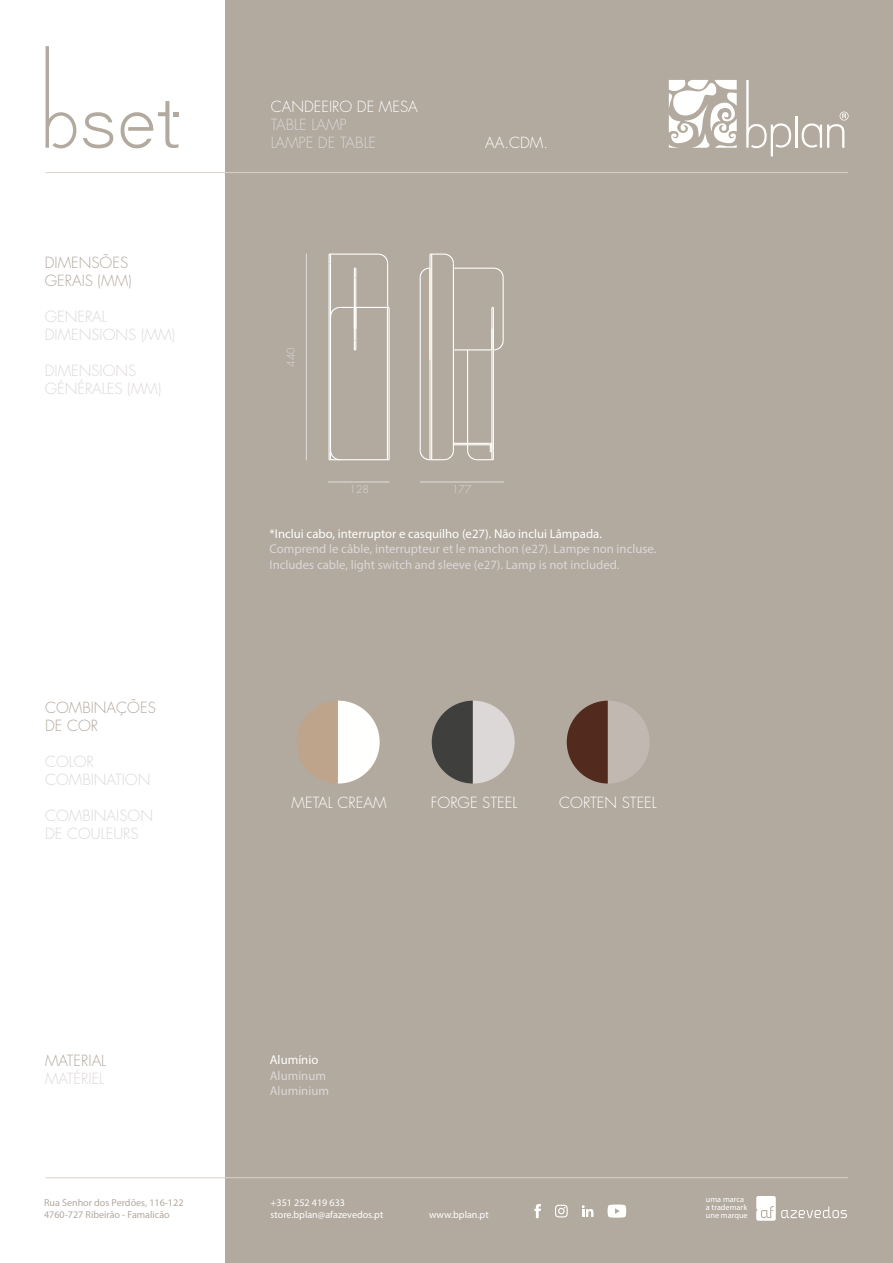
<style>
.page{position:relative;width:893px;height:1263px;background:#fff}
.page>*{position:absolute;margin:0;border:0;box-sizing:border-box;transform-origin:0 0}
.t1{font:300 15px/18px "Futura Std";color:#dcd8d7}
.t2{font:300 15px "Futura Std";color:#fffffd}
.t3{font:300 15px/18px "Futura Std";color:#b2a99f}
.t4{font:12.75px/15.3px "Myriad Pro";color:#dcd8d7}
.t5{font:12.75px "Myriad Pro";color:#fffffd}
.t6{font:300 10.5px "Futura Std";color:#dcd8d7}
.t7{font:10.05px/12.1px "Myriad Pro";color:#b2a99f}
.t8{font:10.05px/12.1px "Myriad Pro";color:#fffffd}
.t9{font:8.25px/8.2px "Myriad Pro";color:#fffffd}
</style>
<div class="page">
<div style="left:225px;top:0;width:668px;height:1263px;background:#b2a99f"></div>
<hr style="left:46px;top:172px;width:802px;height:1px;background:#dad1cb">
<hr style="left:46px;top:1177px;width:802px;height:1px;background:#dad1cb">
<svg style="left:534px;top:1204px;width:7px;height:14px"></svg>
<svg style="left:555px;top:1205px;width:13px;height:12px"></svg>
<svg style="left:582px;top:1205px;width:11px;height:12px"></svg>
<svg style="left:608px;top:1204px;width:18px;height:14px"></svg>
<svg style="left:756px;top:1196px;width:91px;height:25px"></svg>
<svg style="left:121px;top:101px;width:58px;height:47px"></svg>
<svg style="left:83px;top:112px;width:30px;height:36px"></svg>
<svg style="left:46px;top:46px;width:30px;height:102px"></svg>
<svg style="left:802px;top:112px;width:47px;height:36px"></svg>
<hr style="left:795px;top:116px;width:2px;height:32px;background:#fffffd">
<svg style="left:746px;top:80px;width:45px;height:76px"></svg>
<svg style="left:669px;top:80px;width:68px;height:68px"></svg>
<svg style="left:297px;top:701px;width:83px;height:82px"></svg>
<svg style="left:432px;top:701px;width:83px;height:82px"></svg>
<svg style="left:567px;top:701px;width:83px;height:82px"></svg>
<svg style="left:377px;top:253px;width:12px;height:12px"></svg>
<hr style="left:387px;top:263px;width:1px;height:44px;background:#fffffd">
<hr style="left:331px;top:254px;width:47px;height:1px;background:#fffffd">
<hr style="left:388px;top:307px;width:2px;height:153px;background:#fffffd">
<hr style="left:387px;top:307px;width:1px;height:153px;background:#fffffd">
<hr style="left:330px;top:317px;width:1px;height:133px;background:#fffffd">
<svg style="left:331px;top:306px;width:27px;height:23px"></svg>
<hr style="left:356px;top:307px;width:31px;height:1px;background:#fffffd">
<hr style="left:340px;top:459px;width:47px;height:1px;background:#fffffd">
<hr style="left:453px;top:444px;width:36px;height:1px;background:#fffffd">
<hr style="left:453px;top:443px;width:36px;height:1px;background:#fffffd">
<hr style="left:420px;top:277px;width:1px;height:173px;background:#fffffd">
<svg style="left:493px;top:267px;width:11px;height:12px"></svg>
<hr style="left:503px;top:277px;width:1px;height:63px;background:#fffffd">
<svg style="left:490px;top:328px;width:14px;height:23px"></svg>
<hr style="left:453px;top:349px;width:38px;height:1px;background:#fffffd">
<hr style="left:453px;top:268px;width:41px;height:1px;background:#fffffd">
<hr style="left:431px;top:254px;width:1px;height:206px;background:#fffffd">
<hr style="left:453px;top:263px;width:1px;height:187px;background:#fffffd">
<svg style="left:419px;top:449px;width:35px;height:12px"></svg>
<hr style="left:429px;top:254px;width:2px;height:206px;background:#fffffd">
<svg style="left:419px;top:253px;width:36px;height:26px"></svg>
<hr style="left:491px;top:307px;width:1px;height:143px;background:#fffffd">
<hr style="left:493px;top:307px;width:1px;height:143px;background:#fffffd">
<hr style="left:467px;top:350px;width:1px;height:93px;background:#fffffd">
<svg style="left:466px;top:443px;width:28px;height:18px"></svg>
<svg style="left:354px;top:340px;width:2px;height:10px"></svg>
<hr style="left:355px;top:277px;width:1px;height:63px;background:#fffffd">
<hr style="left:354px;top:277px;width:1px;height:63px;background:#fffffd">
<svg style="left:354px;top:268px;width:2px;height:9px"></svg>
<hr style="left:330px;top:263px;width:1px;height:54px;background:#fffffd">
<hr style="left:328px;top:263px;width:2px;height:187px;background:#fffffd">
<svg style="left:328px;top:254px;width:3px;height:9px"></svg>
<svg style="left:328px;top:449px;width:13px;height:12px"></svg>
<hr style="left:328px;top:481px;width:61px;height:2px;background:#dcd8d7">
<hr style="left:420px;top:481px;width:84px;height:2px;background:#dcd8d7">
<hr style="left:306px;top:254px;width:1px;height:206px;background:#dcd8d7">
<p class="t3" style="left:45px;top:254px;width:88px">DIMENSÕES<br>GERAIS (MM)</p>
<p class="t1" style="left:45px;top:308px;width:132px">GENERAL<br>DIMENSIONS (MM)</p>
<p class="t1" style="left:45px;top:362px;width:118px">DIMENSIONS<br>GÉNÉRALES (MM)</p>
<p class="t3" style="left:45px;top:699px;width:112px">COMBINAÇÕES<br>DE COR</p>
<p class="t1" style="left:45px;top:753px;width:107px">COLOR<br>COMBINATION</p>
<p class="t1" style="left:45px;top:807px;width:110px">COMBINAISON<br>DE COULEURS</p>
<p class="t2" style="left:271px;top:98px;width:149px">CANDEEIRO DE MESA</p>
<p class="t1" style="left:271px;top:116px;width:107px">TABLE LAMP<br>LAMPE DE TABLE</p>
<p class="t2" style="left:485px;top:134px;width:64px">AA.CDM.</p>
<p class="t6" style="left:285px;top:367px;width:21px;rotate:-90deg">440</p>
<p class="t6" style="left:350px;top:482px;width:21px">128</p>
<p class="t6" style="left:452px;top:482px;width:21px">177</p>
<p class="t5" style="left:270px;top:526px;width:334px">*Inclui cabo, interruptor e casquilho (e27). Não inclui Lâmpada.</p>
<p class="t4" style="left:270px;top:541px;width:388px">Comprend le câble, interrupteur et le manchon (e27). Lampe non incluse.<br>Includes cable, light switch and sleeve (e27). Lamp is not included.</p>
<p class="t2" style="left:292px;top:793px;width:96px">METAL CREAM</p>
<p class="t2" style="left:431px;top:793px;width:88px">FORGE STEEL</p>
<p class="t2" style="left:559px;top:793px;width:99px">CORTEN STEEL</p>
<p class="t3" style="left:45px;top:1052px;width:63px">MATERIAL</p>
<p class="t1" style="left:45px;top:1070px;width:61px">MATÉRIEL</p>
<p class="t5" style="left:270px;top:1052px;width:50px">Alumínio</p>
<p class="t4" style="left:270px;top:1067px;width:61px">Aluminum<br>Aluminium</p>
<p class="t7" style="left:44px;top:1196px;width:141px">Rua Senhor dos Perdões, 116-122<br>4760-727 Ribeirão - Famalicão</p>
<p class="t8" style="left:271px;top:1196px;width:114px">+351 252 419 633 store.bplan@afazevedos.pt</p>
<p class="t8" style="left:429px;top:1208px;width:61px">www.bplan.pt</p>
<p class="t9" style="left:706px;top:1195px;width:43px">uma marca a trademark une marque</p>
</div>
